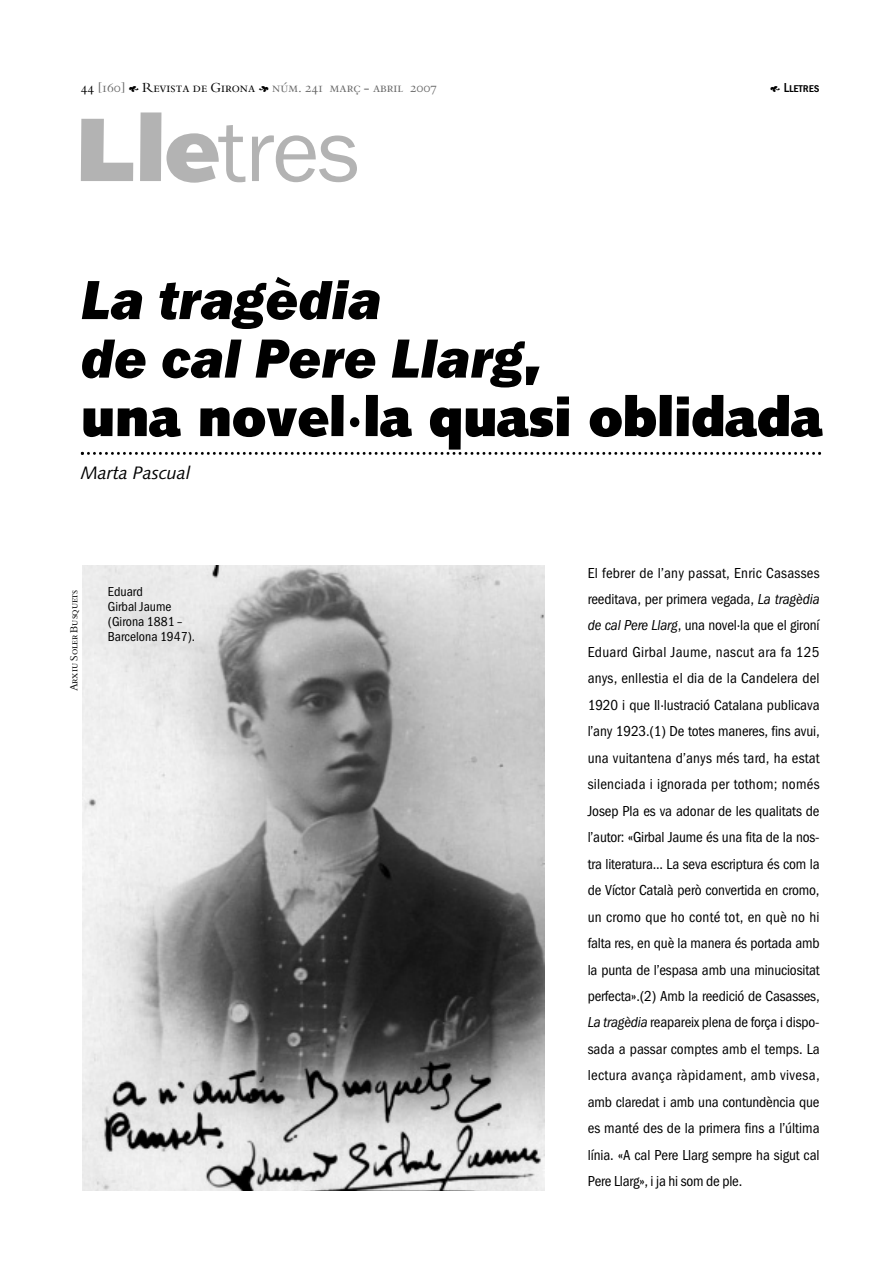
<style>
.page{position:relative;width:893px;height:1263px;background:#fff}
.page>*{position:absolute;margin:0;border:0;box-sizing:border-box;transform-origin:0 0}
.t1{font:90px "Franklin Gothic";color:#b3b3b3}
.t2{font:italic 800 57px/58.5px "Franklin Gothic H";color:#000}
.t3{font:900 54px "Syntax";color:#000;scale:.95 1}
.t4{font:italic 18px "Syntax";color:#000}
.t5{font:15px/26.4px "Franklin Gothic Cond";letter-spacing:-.005em;color:#000;text-align:justify}
.t6{font:13.5px "Bergamo Sm Caps";color:#666}
.t7{font:13.5px/15px "Franklin Gothic Cond";color:#000}
.t8{font:700 13.5px "Franklin Gothic Cond Sm Caps";letter-spacing:-.01em;color:#000}
.t9{font:10.5px "Bergamo Sm Caps";letter-spacing:-.01em;color:#000}
.s1{color:#000}
.s2{font-family:"Botanical";color:#000}
.s3{font-family:"Botanical";font-weight:400}
.s4{font-family:"Syntax";font-weight:900}
.s5{font-family:"Syntax";font-weight:900;font-style:normal;font-size:54px}
.s6{font-style:italic}
</style>
<div class="page">
<img style="left:82px;top:565px;width:462px;height:626px">
<svg style="left:81px;top:452px;width:740px;height:3px"></svg>
<p class="t6" style="left:81px;top:80px;width:357px"><span class="s1">44</span> [160] <span class="s2">E</span> <span class="s1">Revista de Girona</span> <span class="s2">F</span> núm. 241 març - abril 2007</p>
<p class="t8" style="left:770px;top:80px;width:51px"><span class="s3">E</span> Lletres</p>
<h1 class="t1" style="left:77px;top:117px;width:284px"><span class="s4">Lle</span>tres</h1>
<h2 class="t2" style="left:81px;top:276px;width:461px">La tragèdia<br>de cal Pere Llarg<span class="s5">,</span></h2>
<h3 class="t3" style="left:81px;top:395px;width:782px">una novel·la quasi oblidada</h3>
<p class="t4" style="left:81px;top:465px;width:111px">Marta Pascual</p>
<p class="t9" style="left:68px;top:691px;width:103px;rotate:-90deg">Arxiu Soler Busquets</p>
<p class="t7" style="left:108px;top:585px;width:89px">Eduard<br>Girbal Jaume (Girona 1881 –<br>Barcelona 1947).</p>
<p class="t5" style="left:587px;top:561px;width:233px">El febrer de l’any passat, Enric Casasses reeditava, per primera vegada, <span class="s6">La tragèdia de cal Pere Llarg</span>, una novel·la que el gironí Eduard Girbal Jaume, nascut ara fa 125 anys, enllestia el dia de la Candelera del 1920 i que Il·lustració Catalana publicava l’any 1923.(1) De totes maneres, fins avui, una vuitantena d’anys més tard, ha estat silenciada i ignorada per tothom; només Josep Pla es va adonar de les qualitats de l’autor: «Girbal Jaume és una fita de la nos&shy;tra literatura... La seva escriptura és com la de Víctor Català però convertida en cromo, un cromo que ho conté tot, en què no hi falta res, en què la manera és portada amb la punta de l’espasa amb una minuciositat perfecta».(2) Amb la reedició de Casasses, <span class="s6">La tragèdia</span> reapareix plena de força i dispo&shy;sada a passar comptes amb el temps. La lectura avança ràpidament, amb vivesa, amb claredat i amb una contundència que es manté des de la primera fins a l’última línia. «A cal Pere Llarg sempre ha sigut cal Pere Llarg», i ja hi som de ple.</p>
</div>
